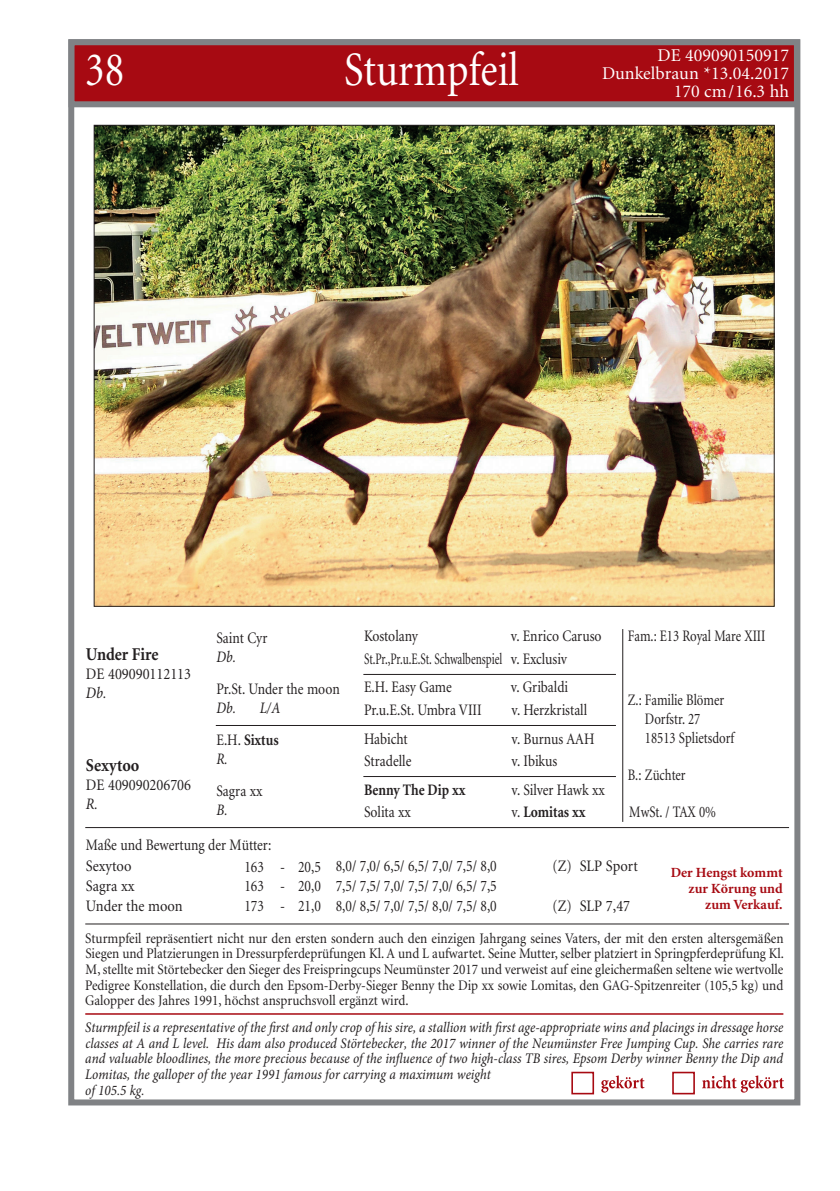
<style>
.page{position:relative;width:840px;height:1191px;background:#fff}
.page>*{position:absolute;margin:0;border:0;box-sizing:border-box;transform-origin:0 0}
.t1{font:48px "Minion LT";color:#fff;scale:.85 1}
.t2{font:18px/18px "Minion LT";color:#fff;text-align:right}
.t3{font:700 18px "Minion LT";color:#231f20;scale:.9 1}
.t4{font:16px/21.6px "Minion LT";color:#231f20;scale:.85 1}
.t5{font:16px/19px "Minion LT";color:#231f20;scale:.8 1}
.t6{font:16px "Minion LT";color:#231f20;scale:.9 1}
.t7{font:16px "Minion LT";color:#231f20;scale:.7 1}
.t8{font:700 16px "Minion LT";color:#231f20;scale:.85 1}
.t9{font:italic 16px "Minion Pro";color:#231f20;scale:.85 1}
.t10{font:italic 16px "Minion Pro";color:#231f20;scale:.9 1}
.t11{font:14.6px/15.6px "Minion LT";color:#231f20;text-align:justify;scale:.9 1}
.t12{font:italic 14.6px/15.6px "Minion Pro";color:#231f20;scale:.9 1}
.t13{font:700 14px/16px "Minion LT";color:#a70a12;text-align:right}
.s1{font-weight:400}
</style>
<div class="page">
<div style="left:68px;top:39px;width:732px;height:1066px;border:6px solid #808285"></div>
<div style="left:74px;top:45px;width:719px;height:56px;background:#a70a12"></div>
<div style="left:68px;top:39px;width:731px;height:68px;border:6px solid #808285"></div>
<svg style="left:601px;top:1075px;width:182px;height:17px"></svg>
<div style="left:571px;top:1071px;width:22px;height:23px;border:2px solid #a70a12"></div>
<div style="left:671px;top:1071px;width:23px;height:23px;border:2px solid #a70a12"></div>
<hr style="left:622px;top:629px;width:1px;height:193px;background:#231f20">
<hr style="left:363px;top:674px;width:252px;height:1px;background:#231f20">
<hr style="left:216px;top:725px;width:399px;height:1px;background:#231f20">
<hr style="left:363px;top:776px;width:252px;height:1px;background:#231f20">
<hr style="left:85px;top:827px;width:703px;height:1px;background:#231f20">
<hr style="left:85px;top:923px;width:703px;height:1px;background:#231f20">
<hr style="left:85px;top:1013px;width:698px;height:1px;background:#a70a12">
<img style="left:96px;top:127px;width:676px;height:478px">
<h1 class="t1" style="left:85px;top:46px;width:48px">38</h1>
<h1 class="t1" style="left:344px;top:46px;width:207px">Sturmpfeil</h1>
<p class="t2" style="left:601px;top:47px;width:188px">DE 409090150917<br>Dunkelbraun *13.04.2017<br>170 cm/16.3 hh</p>
<p class="t3" style="left:86px;top:644px;width:82px">Under Fire</p>
<p class="t6" style="left:86px;top:665px;width:118px">DE 409090112113</p>
<p class="t10" style="left:86px;top:681px;width:24px">Db.</p>
<p class="t3" style="left:86px;top:756px;width:61px">Sexytoo</p>
<p class="t6" style="left:86px;top:777px;width:118px">DE 409090206706</p>
<p class="t10" style="left:86px;top:793px;width:15px">R.</p>
<p class="t4" style="left:216px;top:627px;width:61px">Saint Cyr</p>
<p class="t9" style="left:216px;top:646px;width:24px">Db.</p>
<p class="t4" style="left:364px;top:626px;width:65px">Kostolany</p>
<p class="t4" style="left:510px;top:626px;width:108px">v. Enrico Caruso</p>
<p class="t5" style="left:627px;top:627px;width:173px">Fam.: E13 Royal Mare XIII</p>
<p class="t7" style="left:364px;top:651px;width:292px">St.Pr.,Pr.u.E.St. Schwalbenspiel v. Exclusiv</p>
<p class="t4" style="left:216px;top:678px;width:146px">Pr.St. Under the moon</p>
<p class="t9" style="left:216px;top:697px;width:77px">Db. L/A</p>
<p class="t8" style="left:216px;top:731px;width:75px"><span class="s1">E.H.</span> Sixtus</p>
<p class="t9" style="left:216px;top:748px;width:15px">R.</p>
<p class="t4" style="left:364px;top:677px;width:105px">E.H. Easy Game</p>
<p class="t4" style="left:510px;top:677px;width:69px">v. Gribaldi</p>
<p class="t4" style="left:364px;top:700px;width:140px">Pr.u.E.St. Umbra VIII</p>
<p class="t4" style="left:511px;top:700px;width:90px">v. Herzkristall</p>
<p class="t4" style="left:364px;top:728px;width:53px">Habicht</p>
<p class="t4" style="left:511px;top:728px;width:99px">v. Burnus AAH</p>
<p class="t4" style="left:364px;top:751px;width:57px">Stradelle</p>
<p class="t4" style="left:511px;top:751px;width:55px">v. Ibikus</p>
<p class="t5" style="left:644px;top:690px;width:115px;text-indent:-17px">Z.: Familie Blömer<br>Dorfstr. 27<br>18513 Splietsdorf</p>
<p class="t5" style="left:627px;top:766px;width:73px">B.: Züchter</p>
<p class="t4" style="left:216px;top:780px;width:56px">Sagra xx</p>
<p class="t9" style="left:216px;top:799px;width:15px">B.</p>
<p class="t8" style="left:364px;top:781px;width:121px">Benny The Dip xx</p>
<p class="t4" style="left:511px;top:779px;width:111px">v. Silver Hawk xx</p>
<p class="t4" style="left:364px;top:802px;width:57px">Solita xx</p>
<p class="t8" style="left:511px;top:804px;width:88px"><span class="s1">v.</span> Lomitas xx</p>
<p class="t5" style="left:629px;top:802px;width:110px">MwSt. / TAX 0%</p>
<p class="t4" style="left:86px;top:834px;width:219px">Maße und Bewertung der Mütter:<br>Sexytoo</p>
<p class="t4" style="left:244px;top:856px;width:298px">163 - 20,5 8,0/ 7,0/ 6,5/ 6,5/ 7,0/ 7,5/ 8,0</p>
<p class="t6" style="left:552px;top:858px;width:96px">(Z) SLP Sport</p>
<p class="t6" style="left:86px;top:878px;width:56px">Sagra xx</p>
<p class="t4" style="left:244px;top:875px;width:298px">163 - 20,0 7,5/ 7,5/ 7,0/ 7,5/ 7,0/ 6,5/ 7,5</p>
<p class="t6" style="left:86px;top:897px;width:109px">Under the moon</p>
<p class="t4" style="left:244px;top:895px;width:298px">173 - 21,0 8,0/ 8,5/ 7,0/ 7,5/ 8,0/ 7,5/ 8,0</p>
<p class="t6" style="left:552px;top:898px;width:88px">(Z) SLP 7,47</p>
<p class="t13" style="left:670px;top:865px;width:113px">Der Hengst kommt zur Körung und zum Verkauf.</p>
<p class="t11" style="left:85px;top:931px;width:777px">Sturmpfeil repräsentiert nicht nur den ersten sondern auch den einzigen Jahrgang seines Vaters, der mit den ersten altersgemäßen Siegen und Platzierungen in Dressurpferdeprüfungen Kl. A und L aufwartet. Seine Mutter, selber platziert in Springpferdeprüfung Kl.<br>M, stellte mit Störtebecker den Sieger des Freispringcups Neumünster 2017 und verweist auf eine gleichermaßen seltene wie wertvolle Pedigree Konstellation, die durch den Epsom-Derby-Sieger Benny the Dip xx sowie Lomitas, den GAG-Spitzenreiter (105,5 kg) und Galopper des Jahres 1991, höchst anspruchsvoll ergänzt wird.</p>
<p class="t12" style="left:85px;top:1019px;width:777px">Sturmpfeil is a representative of the first and only crop of his sire, a stallion with first age-appropriate wins and placings in dressage horse classes at A and L level. His dam also produced Störtebecker, the 2017 winner of the Neumünster Free Jumping Cup. She carries rare and valuable bloodlines, the more precious because of the influence of two high-class TB sires, Epsom Derby winner Benny the Dip and Lomitas, the galloper of the year 1991 famous for carrying a maximum weight<br>of 105.5 kg.</p>
</div>
